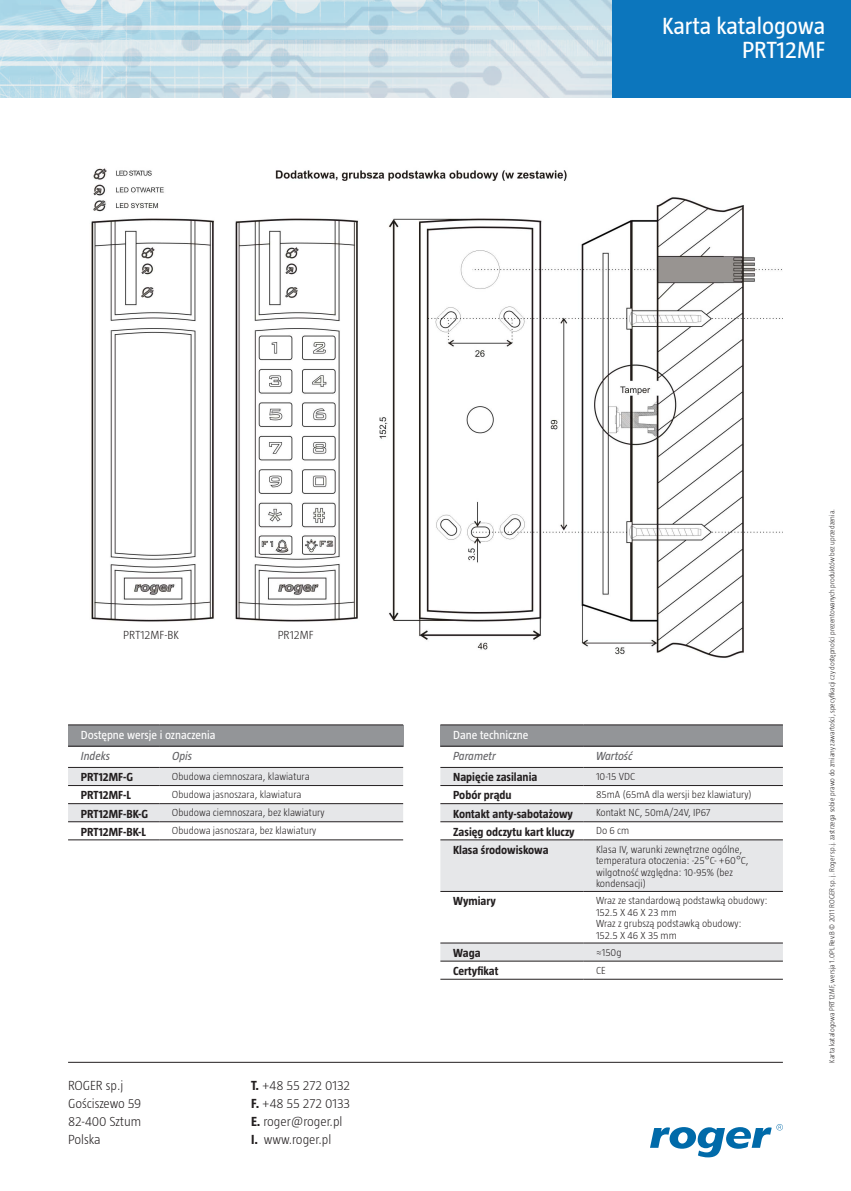
<style>
.page{position:relative;width:851px;height:1191px;background:#fff}
.page>*{position:absolute;margin:0;border:0;box-sizing:border-box;transform-origin:0 0}
.t1{font:24px/24px "Taz";color:#fff;text-align:right}
.t2{font:300 24px/24px "Taz";color:#fff;text-align:right}
.t3{font:300 13.5px/18px "Taz";color:#231f20}
.t4{font:700 12px "Taz";color:#231f20}
.t5{font:12px "Taz";color:#fff}
.t6{font:italic 12px "Taz";color:#636366}
.t7{font:300 12px "Taz";color:#231f20}
.t8{font:300 10.5px/11.6px "Taz";color:#231f20}
.t9{font:300 7.5px "Taz";color:#231f20}
.s1{font-weight:700}
</style>
<div class="page">
<img style="left:0;top:0;width:612px;height:98px">
<div style="left:612px;top:0;width:238px;height:98px;background:#0c76bd"></div>
<svg style="left:650px;top:1124px;width:132px;height:33px"></svg>
<hr style="left:68px;top:1062px;width:714px;height:1px;background:#231f20">
<div style="left:440px;top:725px;width:342px;height:21px;background:#939598"></div>
<svg style="left:440px;top:768px;width:342px;height:53px;fill:#e6e7e9"></svg>
<svg style="left:440px;top:822px;width:342px;height:157px"></svg>
<hr style="left:440px;top:724px;width:143px;height:1px;background:#231f20">
<hr style="left:583px;top:724px;width:199px;height:1px;background:#231f20">
<hr style="left:440px;top:746px;width:143px;height:1px;background:#231f20">
<hr style="left:583px;top:746px;width:199px;height:1px;background:#231f20">
<hr style="left:440px;top:767px;width:143px;height:1px;background:#231f20">
<hr style="left:583px;top:767px;width:199px;height:1px;background:#231f20">
<hr style="left:440px;top:785px;width:143px;height:1px;background:#231f20">
<hr style="left:583px;top:785px;width:199px;height:1px;background:#231f20">
<hr style="left:440px;top:803px;width:143px;height:1px;background:#231f20">
<hr style="left:583px;top:803px;width:199px;height:1px;background:#231f20">
<hr style="left:440px;top:821px;width:143px;height:1px;background:#231f20">
<hr style="left:583px;top:821px;width:199px;height:1px;background:#231f20">
<hr style="left:440px;top:839px;width:143px;height:1px;background:#231f20">
<hr style="left:583px;top:839px;width:199px;height:1px;background:#231f20">
<hr style="left:440px;top:891px;width:143px;height:1px;background:#231f20">
<hr style="left:583px;top:891px;width:199px;height:1px;background:#231f20">
<hr style="left:440px;top:942px;width:143px;height:1px;background:#231f20">
<hr style="left:583px;top:942px;width:199px;height:1px;background:#231f20">
<hr style="left:440px;top:961px;width:143px;height:1px;background:#231f20">
<hr style="left:440px;top:979px;width:143px;height:1px;background:#231f20">
<hr style="left:583px;top:961px;width:199px;height:1px;background:#231f20">
<hr style="left:583px;top:979px;width:199px;height:1px;background:#231f20">
<div style="left:68px;top:725px;width:335px;height:21px;background:#939598"></div>
<svg style="left:68px;top:768px;width:335px;height:55px"></svg>
<hr style="left:68px;top:746px;width:91px;height:1px;background:#231f20">
<hr style="left:159px;top:746px;width:244px;height:1px;background:#231f20">
<hr style="left:68px;top:767px;width:91px;height:1px;background:#231f20">
<hr style="left:159px;top:767px;width:244px;height:1px;background:#231f20">
<hr style="left:68px;top:785px;width:91px;height:1px;background:#231f20">
<hr style="left:159px;top:785px;width:244px;height:1px;background:#231f20">
<hr style="left:68px;top:803px;width:91px;height:1px;background:#231f20">
<hr style="left:159px;top:803px;width:244px;height:1px;background:#231f20">
<hr style="left:68px;top:821px;width:91px;height:1px;background:#231f20">
<hr style="left:159px;top:821px;width:244px;height:1px;background:#231f20">
<hr style="left:68px;top:724px;width:91px;height:1px;background:#231f20">
<hr style="left:159px;top:724px;width:244px;height:1px;background:#231f20">
<hr style="left:68px;top:839px;width:91px;height:1px;background:#231f20">
<hr style="left:159px;top:839px;width:244px;height:1px;background:#231f20">
<img style="left:91px;top:168px;width:691px;height:490px">
<h1 class="t1" style="left:662px;top:14px;width:165px">Karta katalogowa<br>PRT12MF</h1>
<h1 class="t2" style="left:686px;top:20px;width:136px">Kontrolery serii<br>PRxx1</h1>
<p class="t7" style="left:123px;top:628px;width:57px">PRT12MF-BK</p>
<p class="t7" style="left:277px;top:628px;width:38px">PR12MF</p>
<p class="t5" style="left:81px;top:728px;width:136px">Dostępne wersje i oznaczenia</p>
<p class="t6" style="left:81px;top:749px;width:31px">Indeks</p>
<p class="t6" style="left:172px;top:749px;width:22px">Opis</p>
<p class="t4" style="left:81px;top:770px;width:54px">PRT12MF-G</p>
<p class="t8" style="left:172px;top:770px;width:139px">Obudowa ciemnoszara, klawiatura</p>
<p class="t4" style="left:81px;top:788px;width:51px">PRT12MF-L</p>
<p class="t8" style="left:172px;top:788px;width:131px">Obudowa jasnoszara, klawiatura</p>
<p class="t4" style="left:81px;top:806px;width:69px">PRT12MF-BK-G</p>
<p class="t8" style="left:172px;top:807px;width:154px">Obudowa ciemnoszara, bez klawiatury</p>
<p class="t4" style="left:81px;top:825px;width:67px">PRT12MF-BK-L</p>
<p class="t8" style="left:172px;top:825px;width:146px">Obudowa jasnoszara, bez klawiatury</p>
<p class="t3" style="left:68px;top:1076px;width:75px">ROGER sp.j<br>Gościszewo 59<br>82-400 Sztum<br>Polska</p>
<p class="t3" style="left:251px;top:1076px;width:101px"><span class="s1">T.</span> +48 55 272 0132<br><span class="s1">F.</span> +48 55 272 0133<br><span class="s1">E.</span> roger@roger.pl<br><span class="s1">I.</span> www.roger.pl</p>
<p class="t5" style="left:453px;top:728px;width:77px">Dane techniczne</p>
<p class="t6" style="left:453px;top:749px;width:44px">Parametr</p>
<p class="t6" style="left:596px;top:749px;width:38px">Wartość</p>
<p class="t4" style="left:453px;top:770px;width:86px">Napięcie zasilania</p>
<p class="t8" style="left:596px;top:770px;width:41px">10-15 VDC</p>
<p class="t4" style="left:453px;top:788px;width:60px">Pobór prądu</p>
<p class="t8" style="left:596px;top:788px;width:157px">85mA (65mA dla wersji bez klawiatury)</p>
<p class="t4" style="left:453px;top:806px;width:121px">Kontakt anty-sabotażowy</p>
<p class="t8" style="left:596px;top:807px;width:116px">Kontakt NC, 50mA/24V, IP67</p>
<p class="t4" style="left:453px;top:825px;width:123px">Zasięg odczytu kart kluczy</p>
<p class="t8" style="left:596px;top:825px;width:35px">Do 6 cm</p>
<p class="t4" style="left:453px;top:843px;width:97px">Klasa środowiskowa</p>
<p class="t8" style="left:596px;top:843px;width:154px">Klasa IV, warunki zewnętrzne ogólne, temperatura otoczenia: -25°C- +60°C, wilgotność względna: 10-95% (bez kondensacji)</p>
<p class="t4" style="left:453px;top:894px;width:44px">Wymiary</p>
<p class="t8" style="left:596px;top:894px;width:173px">Wraz ze standardową podstawką obudowy:<br>152.5 X 46 X 23 mm<br>Wraz z grubszą podstawką obudowy:<br>152.5 X 46 X 35 mm</p>
<p class="t4" style="left:453px;top:946px;width:29px">Waga</p>
<p class="t8" style="left:596px;top:946px;width:27px">≈150g</p>
<p class="t4" style="left:453px;top:964px;width:47px">Certyfikat</p>
<p class="t8" style="left:596px;top:964px;width:11px">CE</p>
<p class="t9" style="left:827px;top:1062px;width:555px;rotate:-90deg">Karta katalogowa PRT12MF, wersja 1.0PL Rev.B © 2011 ROGER sp. j. Roger sp.j. zastrzega sobie prawo do zmiany zawartości, specyfikacji czy dostępności prezentowanych produktów bez uprzedzenia.</p>
</div>
